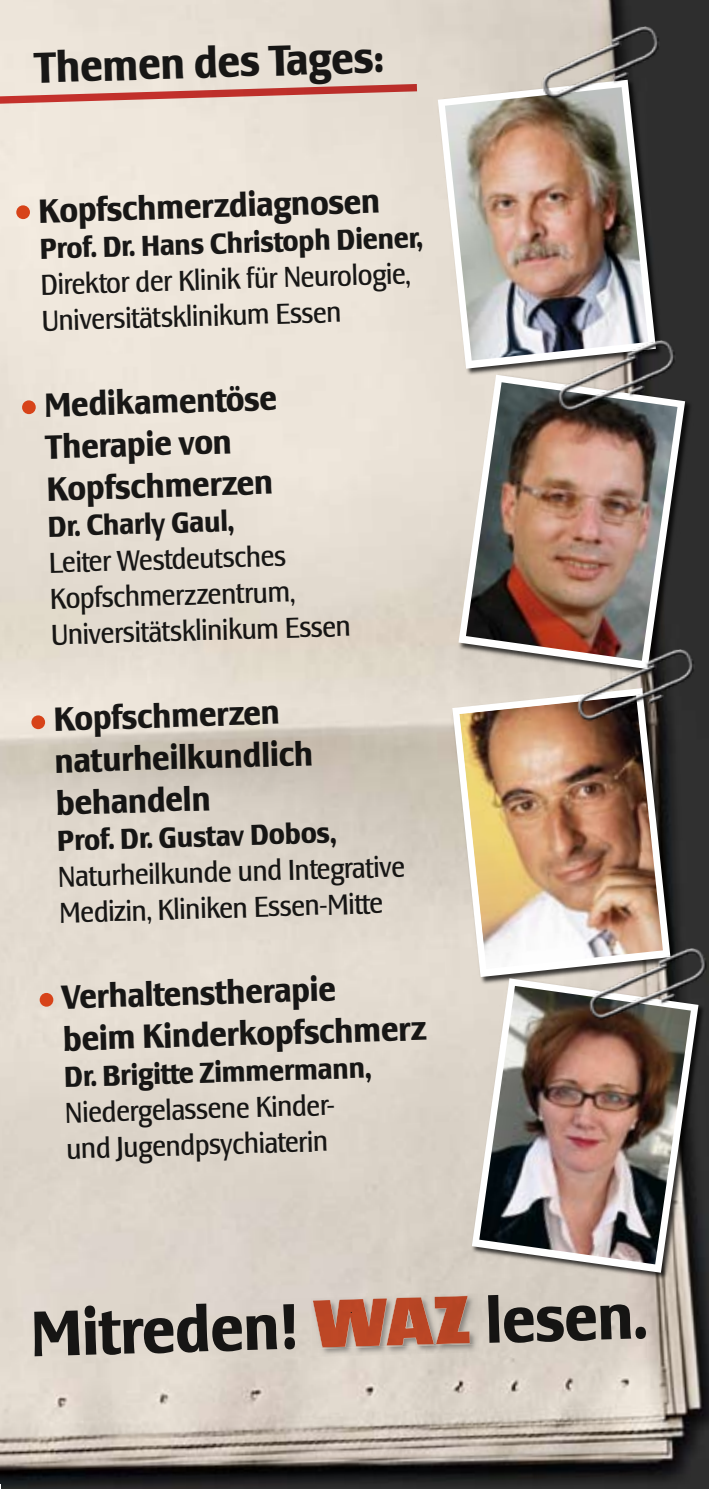
<style>
.page{position:relative;width:709px;height:1489px;background:#fff}
.page>*{position:absolute;margin:0;border:0;box-sizing:border-box;transform-origin:0 0}
.t1{font:700 66.75px "Lesmore RR Condensed";color:#000}
.t2{font:700 45px "Lesmore RR Condensed";color:#000}
.t3{font:700 35px/42px "Lesmore RR Condensed";color:#000}
.t4{font:30px/36px "Lesmore RR Condensed";color:#000}
.t5{font:700 30px "Lesmore RR Condensed";color:#000}
</style>
<div class="page">
<img style="left:0;top:0;width:709px;height:1488px">
<img style="left:311px;top:1348px;width:168px;height:9px">
<img style="left:311px;top:1294px;width:168px;height:54px">
<svg style="left:312px;top:1295px;width:158px;height:52px;background:#bd6f56"></svg>
<svg style="left:0;top:82px;width:418px;height:47px;background:#e4c7bd"></svg>
<div style="left:436px;top:78px;width:228px;height:300px;background:#000;opacity:.75"></div>
<svg style="left:438px;top:80px;width:218px;height:288px;background:#a6a29d"></svg>
<img style="left:445px;top:87px;width:203px;height:273px">
<div style="left:456px;top:373px;width:238px;height:305px;background:#000;opacity:.75"></div>
<svg style="left:458px;top:375px;width:227px;height:294px;background:#a8a39d"></svg>
<img style="left:466px;top:382px;width:211px;height:278px">
<img style="left:532px;top:18px;width:131px;height:91px">
<div style="left:450px;top:686px;width:229px;height:300px;background:#000;opacity:.75"></div>
<svg style="left:452px;top:688px;width:218px;height:289px;background:#a4a099"></svg>
<img style="left:459px;top:695px;width:204px;height:273px">
<div style="left:470px;top:976px;width:237px;height:305px;background:#000;opacity:.75"></div>
<svg style="left:472px;top:978px;width:226px;height:294px;background:#a39e98"></svg>
<img style="left:479px;top:985px;width:212px;height:279px">
<img style="left:579px;top:939px;width:130px;height:91px">
<img style="left:567px;top:640px;width:131px;height:92px">
<img style="left:548px;top:331px;width:131px;height:92px">
<svg style="left:16px;top:205px;width:14px;height:14px"></svg>
<svg style="left:22px;top:400px;width:14px;height:14px"></svg>
<svg style="left:31px;top:715px;width:14px;height:14px"></svg>
<svg style="left:39px;top:992px;width:15px;height:14px"></svg>
<h2 class="t2" style="left:33px;top:42px;width:350px;rotate:-2deg">Themen des Tages:</h2>
<p class="t3" style="left:38px;top:191px;width:343px;rotate:-2deg">Kopfschmerzdiagnosen</p>
<p class="t5" style="left:39px;top:232px;width:385px;rotate:-2deg">Prof. Dr. Hans Christoph Diener,</p>
<p class="t4" style="left:40px;top:267px;width:371px;rotate:-2deg">Direktor der Klinik für Neurologie,<br>Universitätsklinikum Essen</p>
<p class="t3" style="left:43px;top:384px;width:234px;rotate:-2deg">Medikamentöse<br>Therapie von<br>Kopfschmerzen</p>
<p class="t5" style="left:47px;top:509px;width:188px;rotate:-2deg">Dr. Charly Gaul,</p>
<p class="t4" style="left:48px;top:545px;width:301px;rotate:-2deg">Leiter Westdeutsches<br>Kopfschmerzzentrum,<br>Universitätsklinikum Essen</p>
<p class="t3" style="left:52px;top:698px;width:260px;rotate:-2deg">Kopfschmerzen naturheilkundlich behandeln</p>
<p class="t5" style="left:57px;top:824px;width:280px;rotate:-2deg">Prof. Dr. Gustav Dobos,</p>
<p class="t4" style="left:57px;top:859px;width:348px;rotate:-2deg">Naturheilkunde und Integrative<br>Medizin, Kliniken Essen-Mitte</p>
<p class="t3" style="left:61px;top:976px;width:365px;rotate:-2deg">Verhaltenstherapie<br>beim Kinderkopfschmerz</p>
<p class="t5" style="left:64px;top:1059px;width:308px;rotate:-2deg">Dr. Brigitte Zimmermann,</p>
<p class="t4" style="left:64px;top:1094px;width:278px;rotate:-2deg">Niedergelassene Kinder&shy;und Jugendpsychiaterin</p>
<h1 class="t1" style="left:29px;top:1295px;width:269px;rotate:-2deg">Mitreden!</h1>
<h1 class="t1" style="left:484px;top:1282px;width:163px;rotate:-2deg">lesen.</h1>
</div>
